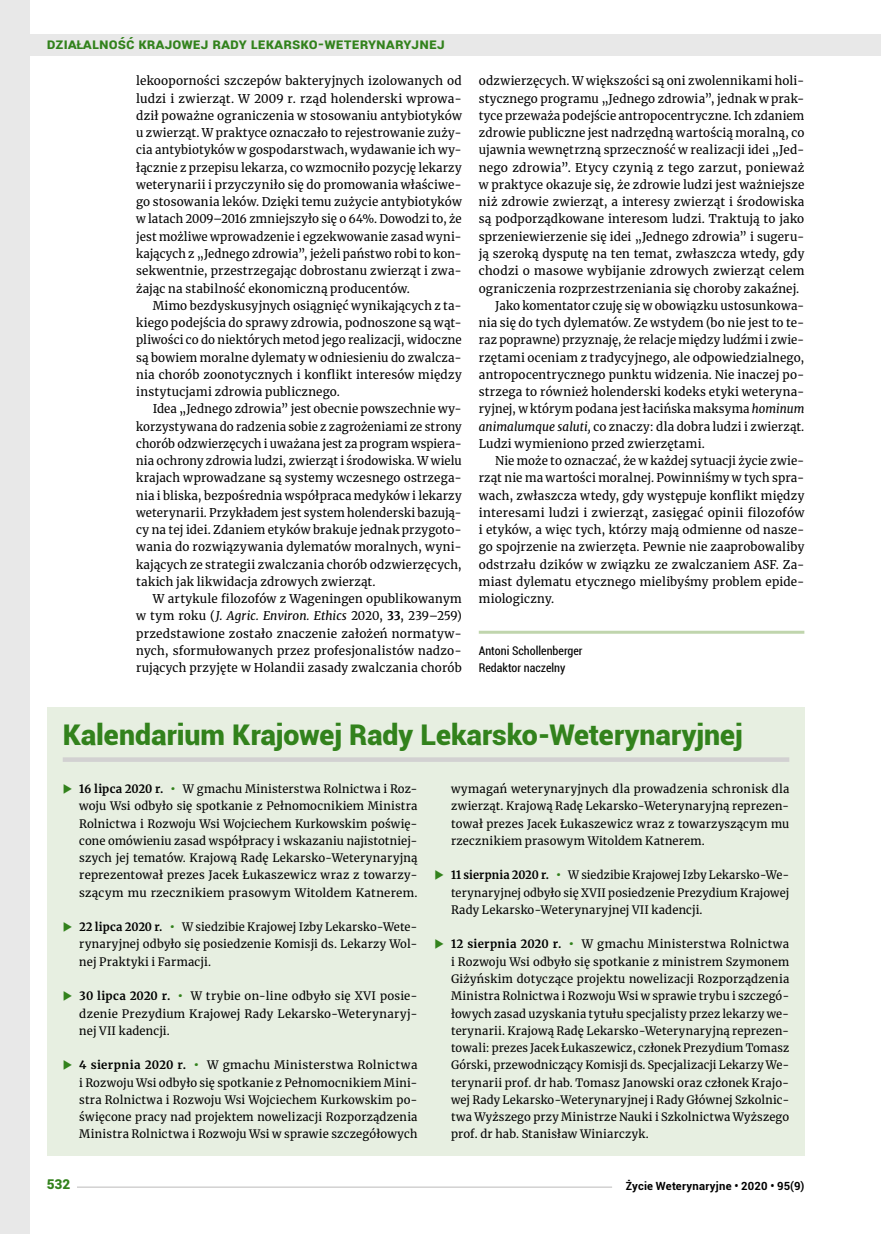
<style>
.page{position:relative;width:881px;height:1234px;background:#fff}
.page>*{position:absolute;margin:0;border:0;box-sizing:border-box;transform-origin:0 0}
.t1{font:900 28.5px "Roboto";color:#32821c}
.t2{font:700 15px "Roboto";letter-spacing:.025em;color:#32821c}
.t3{font:900 13.5px "Roboto";color:#32821c}
.t4{font:12px/17.2px "Merriweather";letter-spacing:.015em;color:#000;text-align:justify}
.t5{font:12px/17.2px "Merriweather";letter-spacing:.015em;color:#000;text-align:justify;scale:.96 1}
.t6{font:12px "Merriweather";letter-spacing:.015em;color:#000;scale:.95 1}
.t7{font:condensed 12px/17.2px "Roboto";color:#000}
.t8{font:11.55px/17.2px "Merriweather";letter-spacing:.02em;color:#000;text-align:justify}
.t9{font:11.55px/17.2px "Merriweather";letter-spacing:.02em;color:#000;text-align:justify;scale:.95 1}
.t10{font:11.55px/17.2px "Merriweather";letter-spacing:.02em;color:#000;text-align:justify;scale:.96 1}
.t11{font:700 11.25px "Roboto";letter-spacing:.02em;color:#000}
.s1{font-weight:900;font-size:12px}
.s2{font-style:italic}
.s3{font-weight:700}
.s4{font-weight:900;font-size:16.5px;color:#32821c}
</style>
<div class="page">
<div style="left:0;top:0;width:30px;height:1233px;background:#e8e8e8"></div>
<div style="left:47px;top:706px;width:757px;height:449px;background:#e7efe1"></div>
<hr style="left:63px;top:757px;width:726px;height:4px;background:#d2d1d1">
<hr style="left:478px;top:630px;width:326px;height:3px;background:#c0d5ad">
<div style="left:0;top:35px;width:880px;height:21px;background:#e8e8e8"></div>
<hr style="left:47px;top:1186px;width:565px;height:1px;background:#d2d1d1">
<div style="left:47px;top:1178px;width:30px;height:15px;background:#fff"></div>
<p class="t2" style="left:47px;top:33px;width:399px">Dzia<span class="s1">Ł</span>alność Krajowej Rady Lekarsko-Weterynaryjnej</p>
<p class="t4" style="left:136px;top:72px;width:327px">lekooporności szczepów bakteryjnych izolowanych od ludzi i zwierząt. W 2009 r. rząd holenderski wprowa&shy;dził poważne ograniczenia w stosowaniu antybiotyków u zwierząt. W praktyce oznaczało to rejestrowanie zuży&shy;cia antybiotyków w gospodarstwach, wydawanie ich wy&shy;łącznie z przepisu lekarza, co wzmocniło pozycję lekarzy weterynarii i przyczyniło się do promowania właściwe&shy;go stosowania leków. Dzięki temu zużycie antybiotyków w latach 2009–2016 zmniejszyło się o 64%. Dowodzi to, że jest możliwe wprowadzenie i egzekwowanie zasad wyni&shy;kających z „Jednego zdrowia”, jeżeli państwo robi to kon&shy;sekwentnie, przestrzegając dobrostanu zwierząt i zwa&shy;żając na stabilność ekonomiczną producentów.</p>
<p class="t4" style="left:136px;top:296px;width:327px;text-indent:16px">Mimo bezdyskusyjnych osiągnięć wynikających z ta&shy;kiego podejścia do sprawy zdrowia, podnoszone są wąt&shy;pliwości co do niektórych metod jego realizacji, widoczne są bowiem moralne dylematy w odniesieniu do zwalcza&shy;nia chorób zoonotycznych i konflikt interesów między instytucjami zdrowia publicznego.</p>
<p class="t5" style="left:136px;top:400px;width:340px;text-indent:16px">Idea „Jednego zdrowia” jest obecnie powszechnie wy&shy;korzystywana do radzenia sobie z zagrożeniami ze strony chorób odzwierzęcych i uważana jest za program wspiera&shy;nia ochrony zdrowia ludzi, zwierząt i środowiska. W wielu krajach wprowadzane są systemy wczesnego ostrzega&shy;nia i bliska, bezpośrednia współpraca medyków i lekarzy weterynarii. Przykładem jest system holenderski bazują&shy;cy na tej idei. Zdaniem etyków brakuje jednak przygoto&shy;wania do rozwiązywania dylematów moralnych, wyni&shy;kających ze strategii zwalczania chorób odzwierzęcych, takich jak likwidacja zdrowych zwierząt.</p>
<p class="t4" style="left:136px;top:589px;width:327px;text-indent:17px">W artykule filozofów z Wageningen opublikowanym w tym roku (<span class="s2">J. Agric. Environ. Ethics</span> 2020, <span class="s3">33</span>, 239–259) przedstawione zostało znaczenie założeń normatyw&shy;nych, sformułowanych przez profesjonalistów nadzo&shy;rujących przyjęte w Holandii zasady zwalczania chorób</p>
<p class="t5" style="left:478px;top:72px;width:340px">odzwierzęcych. W większości są oni zwolennikami holi-</p>
<p class="t4" style="left:478px;top:89px;width:327px">stycznego programu „Jednego zdrowia”, jednak w prak-</p>
<p class="t5" style="left:478px;top:106px;width:340px">tyce przeważa podejście antropocentryczne. Ich zdaniem</p>
<p class="t4" style="left:478px;top:124px;width:327px">zdrowie publiczne jest nadrzędną wartością moralną, co</p>
<p class="t4" style="left:478px;top:141px;width:327px">ujawnia wewnętrzną sprzeczność w realizacji idei „Jed-</p>
<p class="t4" style="left:478px;top:158px;width:327px">nego zdrowia”. Etycy czynią z tego zarzut, ponieważ</p>
<p class="t4" style="left:478px;top:175px;width:327px">w praktyce okazuje się, że zdrowie ludzi jest ważniejsze</p>
<p class="t4" style="left:478px;top:193px;width:327px">niż zdrowie zwierząt, a interesy zwierząt i środowiska</p>
<p class="t4" style="left:478px;top:210px;width:327px">są podporządkowane interesom ludzi. Traktują to jako</p>
<p class="t4" style="left:478px;top:227px;width:327px">sprzeniewierzenie się idei „Jednego zdrowia” i sugeru-</p>
<p class="t4" style="left:478px;top:244px;width:327px">ją szeroką dysputę na ten temat, zwłaszcza wtedy, gdy</p>
<p class="t4" style="left:478px;top:262px;width:327px">chodzi o masowe wybijanie zdrowych zwierząt celem</p>
<p class="t4" style="left:478px;top:279px;width:322px">ograniczenia rozprzestrzeniania się choroby zakaźnej.</p>
<p class="t5" style="left:495px;top:296px;width:323px">Jako komentator czuję się w obowiązku ustosunkowa-</p>
<p class="t4" style="left:478px;top:313px;width:327px">nia się do tych dylematów. Ze wstydem (bo nie jest to te-</p>
<p class="t6" style="left:478px;top:331px;width:344px">raz poprawne) przyznaję, że relacje między ludźmi i zwie-</p>
<p class="t4" style="left:478px;top:348px;width:327px">rzętami oceniam z tradycyjnego, ale odpowiedzialnego,</p>
<p class="t4" style="left:478px;top:365px;width:327px">antropocentrycznego punktu widzenia. Nie inaczej po-</p>
<p class="t4" style="left:478px;top:382px;width:327px">strzega to również holenderski kodeks etyki weteryna-</p>
<p class="t6" style="left:478px;top:400px;width:344px">ryjnej, w którym podana jest łacińska maksyma <span class="s2">hominum</span></p>
<p class="t5" style="left:478px;top:417px;width:340px"><span class="s2">animalumque saluti,</span> co znaczy: dla dobra ludzi i zwierząt.</p>
<p class="t4" style="left:478px;top:434px;width:227px">Ludzi wymieniono przed zwierzętami.</p>
<p class="t5" style="left:495px;top:451px;width:323px">Nie może to oznaczać, że w każdej sytuacji życie zwie-</p>
<p class="t5" style="left:478px;top:469px;width:340px">rząt nie ma wartości moralnej. Powinniśmy w tych spra-</p>
<p class="t4" style="left:478px;top:486px;width:327px">wach, zwłaszcza wtedy, gdy występuje konflikt między</p>
<p class="t4" style="left:478px;top:503px;width:327px">interesami ludzi i zwierząt, zasięgać opinii filozofów</p>
<p class="t4" style="left:478px;top:520px;width:327px">i etyków, a więc tych, którzy mają odmienne od nasze-</p>
<p class="t4" style="left:478px;top:538px;width:327px">go spojrzenie na zwierzęta. Pewnie nie zaaprobowaliby</p>
<p class="t4" style="left:478px;top:555px;width:327px">odstrzału dzików w związku ze zwalczaniem ASF. Za-</p>
<p class="t4" style="left:478px;top:572px;width:327px">miast dylematu etycznego mielibyśmy problem epide-</p>
<p class="t4" style="left:478px;top:589px;width:77px">miologiczny.</p>
<p class="t7" style="left:478px;top:641px;width:105px">Antoni Schollenberger<br>Redaktor naczelny</p>
<h1 class="t1" style="left:63px;top:714px;width:681px">Kalendarium Krajowej Rady Lekarsko-Weterynaryjnej</h1>
<p class="t8" style="left:79px;top:779px;width:339px"><span class="s3">16 lipca 2020 r.</span> <span class="s4">·</span> W gmachu Ministerstwa Rolnictwa i Roz&shy;woju Wsi odbyło się spotkanie z Pełnomocnikiem Ministra Rolnictwa i Rozwoju Wsi Wojciechem Kurkowskim poświę&shy;cone omówieniu zasad współpracy i wskazaniu najistotniej&shy;szych jej tematów. Krajową Radę Lekarsko-Weterynaryjną reprezentował prezes Jacek Łukaszewicz wraz z towarzy&shy;szącym mu rzecznikiem prasowym Witoldem Katnerem.</p>
<p class="t10" style="left:79px;top:917px;width:354px"><span class="s3">22 lipca 2020 r.</span> <span class="s4">·</span> W siedzibie Krajowej Izby Lekarsko-Wete&shy;rynaryjnej odbyło się posiedzenie Komisji ds. Lekarzy Wol&shy;nej Praktyki i Farmacji.</p>
<p class="t8" style="left:79px;top:986px;width:339px"><span class="s3">30 lipca 2020 r.</span> <span class="s4">·</span> W trybie on-line odbyło się XVI posie&shy;dzenie Prezydium Krajowej Rady Lekarsko-Weterynaryj&shy;nej VII kadencji.</p>
<p class="t8" style="left:79px;top:1055px;width:339px"><span class="s3">4 sierpnia 2020 r.</span> <span class="s4">·</span> W gmachu Ministerstwa Rolnictwa i Rozwoju Wsi odbyło się spotkanie z Pełnomocnikiem Mini&shy;stra Rolnictwa i Rozwoju Wsi Wojciechem Kurkowskim po&shy;święcone pracy nad projektem nowelizacji Rozporządzenia Ministra Rolnictwa i Rozwoju Wsi w sprawie szczegółowych</p>
<p class="t8" style="left:451px;top:779px;width:339px">wymagań weterynaryjnych dla prowadzenia schronisk dla zwierząt. Krajową Radę Lekarsko-Weterynaryjną reprezen&shy;tował prezes Jacek Łukaszewicz wraz z towarzyszącym mu rzecznikiem prasowym Witoldem Katnerem.</p>
<p class="t9" style="left:451px;top:866px;width:357px"><span class="s3">11 sierpnia 2020 r.</span> <span class="s4">·</span> W siedzibie Krajowej Izby Lekarsko-We&shy;terynaryjnej odbyło się XVII posiedzenie Prezydium Krajowej Rady Lekarsko-Weterynaryjnej VII kadencji.</p>
<p class="t8" style="left:451px;top:935px;width:339px"><span class="s3">12 sierpnia 2020 r.</span> <span class="s4">·</span> W gmachu Ministerstwa Rolnictwa i Rozwoju Wsi odbyło się spotkanie z ministrem Szymonem Giżyńskim dotyczące projektu nowelizacji Rozporządzenia Ministra Rolnictwa i Rozwoju Wsi w sprawie trybu i szczegó&shy;łowych zasad uzyskania tytułu specjalisty przez lekarzy we&shy;terynarii. Krajową Radę Lekarsko-Weterynaryjną reprezen&shy;towali: prezes Jacek Łukaszewicz, członek Prezydium Tomasz Górski, przewodniczący Komisji ds. Specjalizacji Lekarzy We&shy;terynarii prof. dr hab. Tomasz Janowski oraz członek Krajo&shy;wej Rady Lekarsko-Weterynaryjnej i Rady Głównej Szkolnic&shy;twa Wyższego przy Ministrze Nauki i Szkolnictwa Wyższego prof. dr hab. Stanisław Winiarczyk.</p>
<p class="t3" style="left:47px;top:1174px;width:25px">532</p>
<p class="t11" style="left:625px;top:1177px;width:180px">Życie Weterynaryjne • 2020 • 95(9)</p>
</div>
